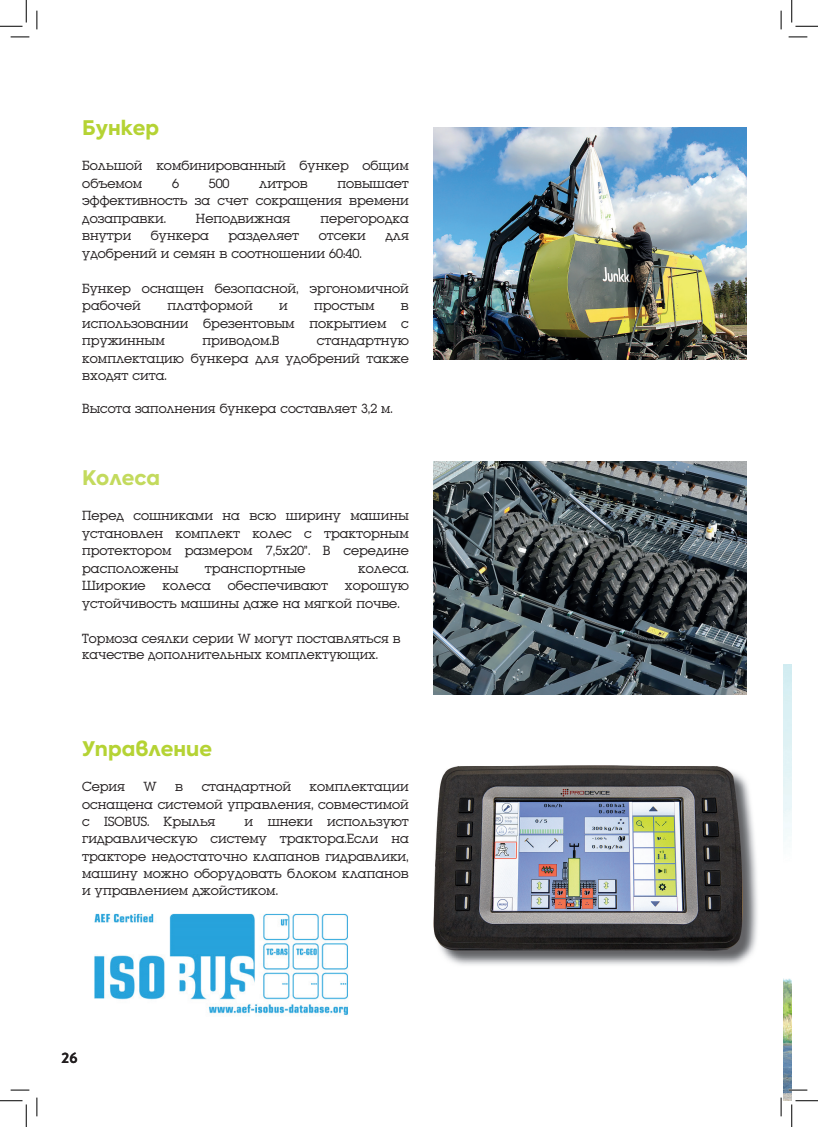
<style>
.page{position:relative;width:818px;height:1127px;background:#fff}
.page>*{position:absolute;margin:0;border:0;box-sizing:border-box;transform-origin:0 0}
.t1{font:800 20px "Axiforma";color:#b5d334}
.t2{font:800 20px "Axiforma";color:#c3da5d}
.t3{font:700 15px "Brandon Grotesque";color:#231f20}
.t4{font:13.75px/17.5px "Luga Book C";color:#231f20;text-align:justify}
</style>
<div class="page">
<img style="left:434px;top:127px;width:313px;height:233px">
<img style="left:434px;top:461px;width:312px;height:233px">
<img style="left:459px;top:812px;width:299px;height:153px">
<img style="left:436px;top:766px;width:315px;height:198px">
<img style="left:94px;top:913px;width:254px;height:102px">
<img style="left:783px;top:664px;width:9px;height:436px">
<svg style="left:11px;top:36px;width:18px;height:2px"></svg>
<svg style="left:788px;top:36px;width:19px;height:2px"></svg>
<svg style="left:11px;top:1089px;width:18px;height:1px"></svg>
<svg style="left:788px;top:1088px;width:19px;height:2px"></svg>
<svg style="left:36px;top:11px;width:2px;height:18px"></svg>
<svg style="left:36px;top:1097px;width:2px;height:18px"></svg>
<svg style="left:780px;top:11px;width:2px;height:18px"></svg>
<svg style="left:780px;top:1097px;width:2px;height:18px"></svg>
<svg style="left:0;top:0;width:27px;height:27px"></svg>
<svg style="left:0;top:1100px;width:27px;height:26px"></svg>
<svg style="left:791px;top:0;width:27px;height:27px"></svg>
<svg style="left:791px;top:1100px;width:27px;height:26px"></svg>
<h1 class="t1" style="left:82px;top:114px;width:78px">Бункер</h1>
<p class="t4" style="left:82px;top:157px;width:328px">Большой комбинированный бункер общим объемом</p>
<p class="t4" style="left:172px;top:175px;width:8px">6</p>
<p class="t4" style="left:209px;top:175px;width:22px">500</p>
<p class="t4" style="left:259px;top:175px;width:50px">литров</p>
<p class="t4" style="left:82px;top:175px;width:328px;text-indent:255px">повышает эффективность за счет сокращения времени дозаправки.</p>
<p class="t4" style="left:196px;top:210px;width:96px">Неподвижная</p>
<p class="t4" style="left:320px;top:210px;width:90px">перегородка</p>
<p class="t4" style="left:82px;top:227px;width:51px">внутри</p>
<p class="t4" style="left:151px;top:227px;width:59px">бункера</p>
<p class="t4" style="left:228px;top:227px;width:72px">разделяет</p>
<p class="t4" style="left:319px;top:227px;width:48px">отсеки</p>
<p class="t4" style="left:385px;top:227px;width:25px">для</p>
<p class="t4" style="left:82px;top:245px;width:281px">удобрений и семян в соотношении 60:40.</p>
<p class="t4" style="left:82px;top:280px;width:328px">Бункер оснащен безопасной, эргономичной рабочей</p>
<p class="t4" style="left:167px;top:297px;width:87px">платформой</p>
<p class="t4" style="left:279px;top:297px;width:10px">и</p>
<p class="t4" style="left:314px;top:297px;width:62px">простым</p>
<p class="t4" style="left:82px;top:297px;width:328px;text-indent:319px">в использовании брезентовым покрытием с пружинным</p>
<p class="t4" style="left:202px;top:332px;width:78px">приводом.В</p>
<p class="t4" style="left:82px;top:332px;width:328px;text-indent:235px">стандартную комплектацию бункера для удобрений также входят сита.</p>
<p class="t4" style="left:82px;top:400px;width:312px">Высота заполнения бункера составляет 3,2 м.</p>
<h1 class="t2" style="left:82px;top:464px;width:80px">Колеса</h1>
<p class="t4" style="left:82px;top:507px;width:328px">Перед сошниками на всю ширину машины установлен комплект колес с тракторным протектором размером 7,5х20”. В середине расположены</p>
<p class="t4" style="left:82px;top:559px;width:328px;text-indent:276px">колеса.<br>Широкие колеса обеспечивают хорошую устойчивость машины даже на мягкой почве.</p>
<p class="t4" style="left:82px;top:630px;width:320px;line-height:16.5px">Тормоза сеялки серии W могут поставляться в качестве дополнительных комплектующих.</p>
<p class="t4" style="left:205px;top:559px;width:102px">транспортные</p>
<h1 class="t1" style="left:82px;top:735px;width:131px">Управление</h1>
<p class="t4" style="left:82px;top:778px;width:44px">Серия</p>
<p class="t4" style="left:144px;top:778px;width:15px">W</p>
<p class="t4" style="left:175px;top:778px;width:9px">в</p>
<p class="t4" style="left:202px;top:778px;width:91px">стандартной</p>
<p class="t4" style="left:82px;top:778px;width:328px;text-indent:227px">комплектации оснащена системой управления, совместимой с ISOBUS. Крылья</p>
<p class="t4" style="left:82px;top:812px;width:328px;text-indent:162px">и шнеки используют гидравлическую систему трактора.Если на тракторе недостаточно клапанов гидравлики, машину можно оборудовать блоком клапанов и управлением джойстиком.</p>
<p class="t3" style="left:62px;top:1046px;width:17px">26</p>
</div>
